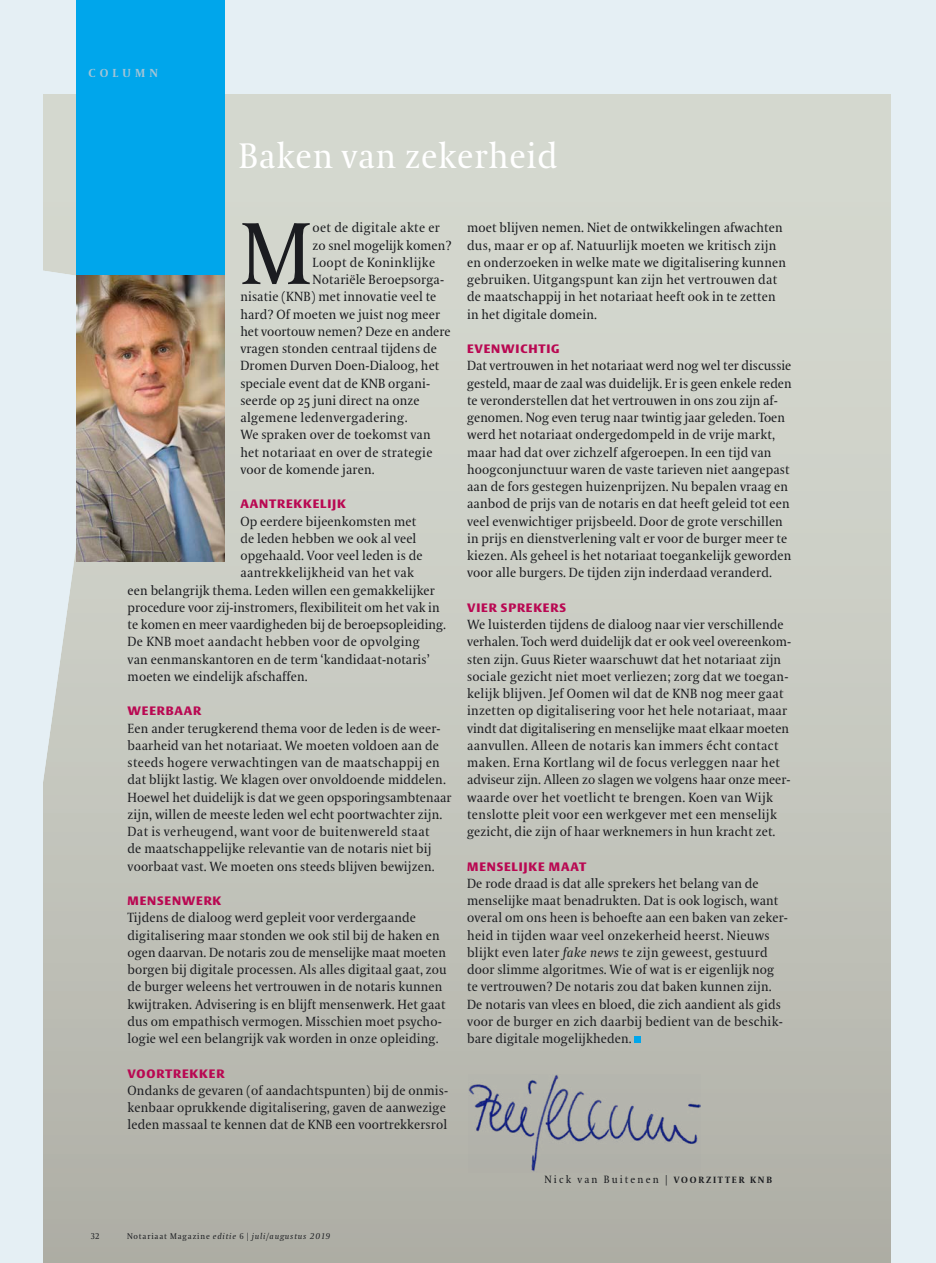
<style>
.page{position:relative;width:936px;height:1263px;background:#fff}
.page>*{position:absolute;margin:0;border:0;box-sizing:border-box;transform-origin:0 0}
.t1{font:87.3px "VPRO Coranto";color:#1b1c20}
.t2{font:35.25px "VPRO Coranto";letter-spacing:.02em;color:#fff}
.t3{font:13.2px/17.2px "VPRO Coranto";letter-spacing:.01em;color:#1b1c20}
.t4{font:700 12px "VPRO Vesta";letter-spacing:.07em;color:#b90852}
.t5{font:700 11.55px "VPRO Coranto";letter-spacing:.355em;color:#a4c4d6}
.t6{font:10.5px "VPRO Coranto";letter-spacing:.2em;color:#1b1c20}
.t7{font:italic 8.25px "VPRO Coranto";letter-spacing:.1em;color:#1b1c20}
.t8{font:8.25px "VPRO Coranto Cn";color:#1b1c20}
.s1{font-style:italic}
.s2{font-weight:700;font-size:9px}
.s3{font-style:normal}
.s4{font-family:"VPRO Coranto Cn";font-style:normal}
</style>
<div class="page">
<div style="left:0;top:0;width:935px;height:1263px;background:#e5eff4"></div>
<div style="left:43px;top:94px;width:847px;height:1169px;background:linear-gradient(to bottom,#daded5,#b2b2aa)"></div>
<svg style="left:43px;top:268px;width:70px;height:553px;fill:#cccfc6"></svg>
<div style="left:76px;top:0;width:148px;height:560px;background:#00a6eb"></div>
<img style="left:76px;top:275px;width:148px;height:287px">
<img style="left:468px;top:1074px;width:232px;height:98px">
<div style="left:634px;top:1037px;width:7px;height:6px;background:#00a6eb"></div>
<p class="t5" style="left:88px;top:66px;width:71px">COLUMN</p>
<h2 class="t2" style="left:239px;top:135px;width:320px">Baken van zekerheid</h2>
<h1 class="t1" style="left:240px;top:202px;width:73px">M</h1>
<p class="t3" style="left:312px;top:219px;width:129px">oet de digitale akte er</p>
<p class="t3" style="left:312px;top:236px;width:140px">zo snel mogelijk komen?</p>
<p class="t3" style="left:312px;top:254px;width:124px">Loopt de Koninklijke</p>
<p class="t3" style="left:312px;top:271px;width:133px">Notariële Beroepsorga-</p>
<p class="t3" style="left:240px;top:288px;width:197px">nisatie (KNB) met innovatie veel te</p>
<p class="t3" style="left:240px;top:305px;width:201px">hard? Of moeten we juist nog meer</p>
<p class="t3" style="left:240px;top:323px;width:212px">het voortouw nemen? Deze en andere</p>
<p class="t3" style="left:240px;top:340px;width:198px">vragen stonden centraal tijdens de</p>
<p class="t3" style="left:240px;top:357px;width:200px">Dromen Durven Doen-Dialoog, het</p>
<p class="t3" style="left:240px;top:374px;width:191px">speciale event dat de KNB organi-</p>
<p class="t3" style="left:240px;top:392px;width:181px">seerde op 25 juni direct na onze</p>
<p class="t3" style="left:240px;top:409px;width:169px">algemene ledenvergadering.</p>
<p class="t3" style="left:240px;top:426px;width:192px">We spraken over de toekomst van</p>
<p class="t3" style="left:240px;top:443px;width:194px">het notariaat en over de strategie</p>
<p class="t3" style="left:240px;top:461px;width:136px">voor de komende jaren.</p>
<p class="t4" style="left:240px;top:499px;width:107px">AANTREKKELIJK</p>
<p class="t3" style="left:240px;top:512px;width:177px">Op eerdere bijeenkomsten met</p>
<p class="t3" style="left:240px;top:530px;width:177px">de leden hebben we ook al veel</p>
<p class="t3" style="left:240px;top:547px;width:184px">opgehaald. Voor veel leden is de</p>
<p class="t3" style="left:240px;top:564px;width:175px">aantrekkelijkheid van het vak</p>
<p class="t3" style="left:128px;top:581px;width:309px">een belangrijk thema. Leden willen een gemakkelijker</p>
<p class="t3" style="left:128px;top:599px;width:313px">procedure voor zij-instromers, flexibiliteit om het vak in</p>
<p class="t3" style="left:128px;top:616px;width:320px">te komen en meer vaardigheden bij de beroepsopleiding.</p>
<p class="t3" style="left:128px;top:633px;width:294px">De KNB moet aandacht hebben voor de opvolging</p>
<p class="t3" style="left:128px;top:650px;width:303px">van eenmanskantoren en de term ‘kandidaat-notaris’</p>
<p class="t3" style="left:128px;top:668px;width:182px">moeten we eindelijk afschaffen.</p>
<p class="t4" style="left:128px;top:706px;width:75px">WEERBAAR</p>
<p class="t3" style="left:128px;top:719px;width:325px">Een ander terugkerend thema voor de leden is de weer&shy;baarheid van het notariaat. We moeten voldoen aan de steeds hogere verwachtingen van de maatschappij en dat blijkt lastig. We klagen over onvoldoende middelen.<br>Hoewel het duidelijk is dat we geen opsporingsambtenaar zijn, willen de meeste leden wel echt poortwachter zijn.<br>Dat is verheugend, want voor de buitenwereld staat<br>de maatschappelijke relevantie van de notaris niet bij voorbaat vast. We moeten ons steeds blijven bewijzen.</p>
<p class="t4" style="left:128px;top:896px;width:95px">MENSENWERK</p>
<p class="t3" style="left:128px;top:909px;width:320px">Tijdens de dialoog werd gepleit voor verdergaande digitalisering maar stonden we ook stil bij de haken en ogen daarvan. De notaris zou de menselijke maat moeten borgen bij digitale processen. Als alles digitaal gaat, zou de burger weleens het vertrouwen in de notaris kunnen kwijtraken. Advisering is en blijft mensenwerk. Het gaat dus om empathisch vermogen. Misschien moet psycho&shy;logie wel een belangrijk vak worden in onze opleiding.</p>
<p class="t4" style="left:128px;top:1068px;width:98px">VOORTREKKER</p>
<p class="t3" style="left:128px;top:1082px;width:322px">Ondanks de gevaren (of aandachtspunten) bij de onmis&shy;kenbaar oprukkende digitalisering, gaven de aanwezige leden massaal te kennen dat de KNB een voortrekkersrol</p>
<p class="t3" style="left:467px;top:219px;width:320px">moet blijven nemen. Niet de ontwikkelingen afwachten dus, maar er op af. Natuurlijk moeten we kritisch zijn en onderzoeken in welke mate we digitalisering kunnen gebruiken. Uitgangspunt kan zijn het vertrouwen dat de maatschappij in het notariaat heeft ook in te zetten in het digitale domein.</p>
<p class="t4" style="left:467px;top:344px;width:94px">EVENWICHTIG</p>
<p class="t3" style="left:467px;top:357px;width:326px">Dat vertrouwen in het notariaat werd nog wel ter discussie gesteld, maar de zaal was duidelijk. Er is geen enkele reden te veronderstellen dat het vertrouwen in ons zou zijn af---- genomen. Nog even terug naar twintig jaar geleden. Toen werd het notariaat ondergedompeld in de vrije markt, maar had dat over zichzelf afgeroepen. In een tijd van hoogconjunctuur waren de vaste tarieven niet aangepast aan de fors gestegen huizenprijzen. Nu bepalen vraag en aanbod de prijs van de notaris en dat heeft geleid tot een veel evenwichtiger prijsbeeld. Door de grote verschillen in prijs en dienstverlening valt er voor de burger meer te kiezen. Als geheel is het notariaat toegankelijk geworden voor alle burgers. De tijden zijn inderdaad veranderd.</p>
<p class="t4" style="left:467px;top:602px;width:100px">VIER SPREKERS</p>
<p class="t3" style="left:467px;top:616px;width:325px">We luisterden tijdens de dialoog naar vier verschillende verhalen. Toch werd duidelijk dat er ook veel overeenkom&shy;sten zijn. Guus Rieter waarschuwt dat het notariaat zijn sociale gezicht niet moet verliezen; zorg dat we toegan&shy;kelijk blijven. Jef Oomen wil dat de KNB nog meer gaat inzetten op digitalisering voor het hele notariaat, maar vindt dat digitalisering en menselijke maat elkaar moeten aanvullen. Alleen de notaris kan immers écht contact maken. Erna Kortlang wil de focus verleggen naar het adviseur zijn. Alleen zo slagen we volgens haar onze meer&shy;waarde over het voetlicht te brengen. Koen van Wijk tenslotte pleit voor een werkgever met een menselijk gezicht, die zijn of haar werknemers in hun kracht zet.</p>
<p class="t4" style="left:467px;top:861px;width:121px">MENSELIJKE MAAT</p>
<p class="t3" style="left:467px;top:875px;width:322px">De rode draad is dat alle sprekers het belang van de menselijke maat benadrukten. Dat is ook logisch, want overal om ons heen is behoefte aan een baken van zeker&shy;heid in tijden waar veel onzekerheid heerst. Nieuws blijkt even later <span class="s1">fake news</span> te zijn geweest, gestuurd door slimme algoritmes. Wie of wat is er eigenlijk nog te vertrouwen? De notaris zou dat baken kunnen zijn.<br>De notaris van vlees en bloed, die zich aandient als gids voor de burger en zich daarbij bedient van de beschik&shy;bare digitale mogelijkheden.</p>
<p class="t6" style="left:544px;top:1173px;width:229px">Nick van Buitenen | <span class="s2">VOORZITTER KNB</span></p>
<p class="t8" style="left:91px;top:1231px;width:10px">32</p>
<p class="t7" style="left:127px;top:1231px;width:204px"><span class="s3">Notariaat Magazine</span> editie <span class="s4">6 |</span> juli/augustus 2019</p>
</div>
